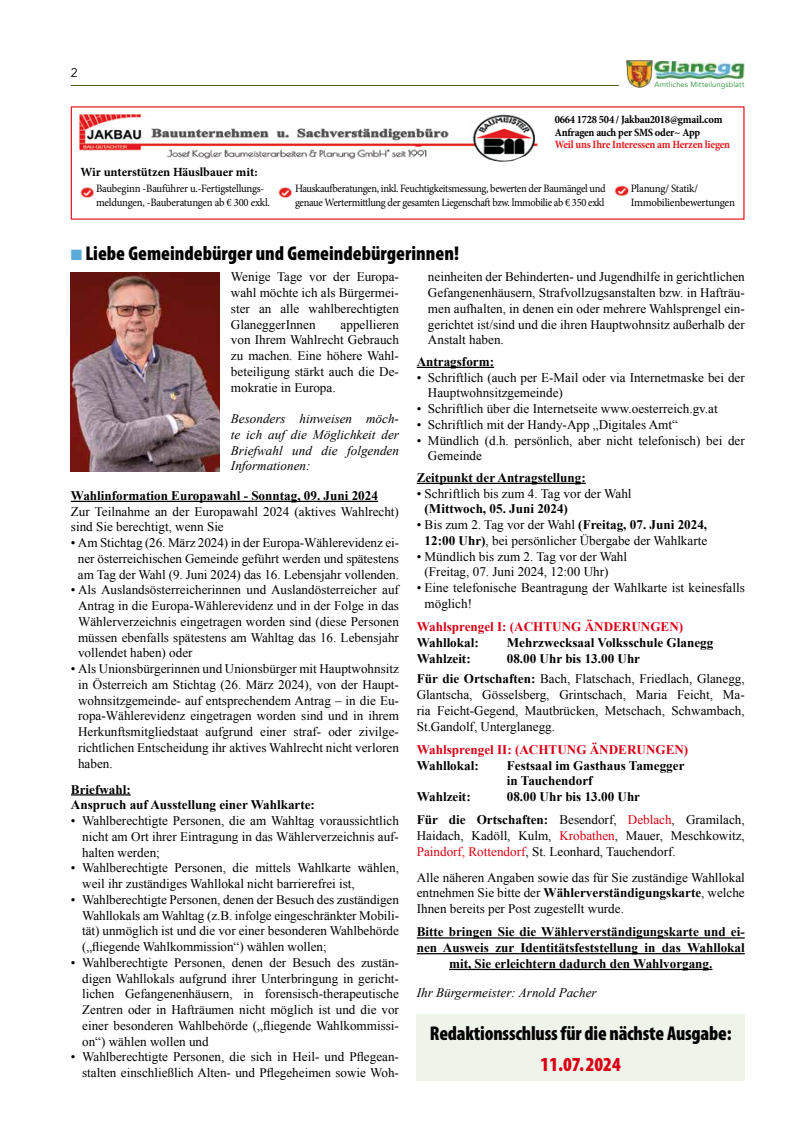
<style>
.page{position:relative;width:798px;height:1134px;background:#fff}
.page>*{position:absolute;margin:0;border:0;box-sizing:border-box;transform-origin:0 0}
.t1{font:900 condensed 20px "Myriad Pro";color:#000}
.t2{font:900 condensed 20px "Myriad Pro";color:#da0015}
.t3{font:13.12px/15.8px "Times New Roman";color:#000;text-align:justify}
.t4{font:700 13.12px/15.8px "Times New Roman";color:#000}
.t5{font:italic 13.12px/15.8px "Times New Roman";color:#000;text-align:justify}
.t6{font:700 13.12px "Times New Roman";color:#da0015}
.t7{font:700 12.5px "Minion Pro";letter-spacing:-.005em;color:#000}
.t8{font:12.5px "Avenir";color:#000}
.t9{font:11.25px/13.5px "Minion Pro";letter-spacing:-.03em;color:#000;scale:.93 1}
.t10{font:11.25px/13.5px "Minion Pro";letter-spacing:-.03em;color:#000;scale:.95 1}
.t11{font:700 condensed 11.25px/12.5px "Minion Pro";letter-spacing:-.02em;color:#000}
.t12{font:11.25px/13.5px "Minion Pro";letter-spacing:-.03em;color:#000}
.t13{font:700 condensed 11.25px "Minion Pro";letter-spacing:-.025em;color:#e41e20}
.t14{font:7.5px "Avenir";letter-spacing:.01em;color:#299333}
.s1{color:#5babda}
.s2{font-weight:700}
.s3{font-weight:400}
.s4{font-weight:400;color:#da0015}
.s5{color:#da0015}
</style>
<div class="page">
<hr style="left:71px;top:85px;width:547px;height:1px;background:#485e23">
<img style="left:626px;top:61px;width:26px;height:26px">
<img style="left:654px;top:61px;width:90px;height:18px">
<hr style="left:71px;top:501px;width:307px;height:1px;background:#000">
<hr style="left:71px;top:794px;width:60px;height:1px;background:#000">
<img style="left:71px;top:272px;width:149px;height:200px">
<div style="left:416px;top:1015px;width:328px;height:66px;background:#eff4eb"></div>
<hr style="left:416px;top:367px;width:78px;height:1px;background:#000">
<hr style="left:416px;top:483px;width:169px;height:1px;background:#000">
<hr style="left:416px;top:937px;width:328px;height:1px;background:#000">
<hr style="left:416px;top:953px;width:328px;height:1px;background:#000">
<hr style="left:449px;top:969px;width:263px;height:1px;background:#000">
<img style="left:79px;top:114px;width:459px;height:48px">
<img style="left:80px;top:187px;width:14px;height:11px">
<img style="left:614px;top:185px;width:14px;height:12px">
<img style="left:278px;top:187px;width:14px;height:11px">
<p class="t8" style="left:71px;top:65px;width:8px">2</p>
<p class="t14" style="left:654px;top:80px;width:91px">Amtliches Mitteilungsblatt</p>
<p class="t11" style="left:554px;top:113px;width:169px">0664 1728 504 / Jakbau2018@gmail.com<br>Anfragen auch per SMS oder~ App</p>
<p class="t13" style="left:554px;top:137px;width:177px">Weil uns Ihre Interessen am Herzen liegen</p>
<p class="t7" style="left:80px;top:163px;width:178px">Wir unterstützen Häuslbauer mit:</p>
<p class="t10" style="left:96px;top:182px;width:184px">Baubeginn -Bauführer u.-Fertigstellungs&shy;meldungen, -Bauberatungen ab € 300 exkl.</p>
<p class="t12" style="left:630px;top:182px;width:106px">Planung/ Statik/<br>Immobilienbewertungen</p>
<p class="t9" style="left:295px;top:182px;width:335px">Hauskaufberatungen, inkl. Feuchtigkeitsmessung, bewerten der Baumängel und genaue Wertermittlung der gesamten Liegenschaft bzw. lmmobilie ab € 350 exkl</p>
<h1 class="t1" style="left:71px;top:240px;width:389px"><span class="s1">■</span> Liebe Gemeindebürger und Gemeindebürgerinnen!</h1>
<p class="t3" style="left:231px;top:269px;width:169px">Wenige Tage vor der Europa&shy;wahl möchte ich als Bürgermei&shy;ster an alle wahlberechtigten GlaneggerInnen</p>
<p class="t3" style="left:231px;top:316px;width:169px;text-indent:110px">appellieren von Ihrem Wahlrecht Gebrauch zu machen. Eine höhere Wahl&shy;beteiligung stärkt auch die De&shy;mokratie in Europa.</p>
<p class="t5" style="left:231px;top:411px;width:169px">Besonders hinweisen möch&shy;te ich auf die Möglichkeit der Briefwahl und die folgenden Informationen:</p>
<p class="t4" style="left:71px;top:487px;width:308px">Wahlinformation Europawahl - Sonntag, 09. Juni 2024</p>
<p class="t3" style="left:71px;top:503px;width:329px">Zur Teilnahme an der Europawahl 2024 (aktives Wahlrecht) sind Sie berechtigt, wenn Sie</p>
<p class="t3" style="left:71px;top:535px;width:329px;text-align:center">• Am Stichtag (26. März 2024) in der Europa-Wählerevidenz ei&shy;ner österreichischen Gemeinde geführt werden und spätestens am Tag der Wahl (9. Juni 2024) das 16. Lebensjahr vollenden.</p>
<p class="t3" style="left:78px;top:582px;width:322px;text-indent:-7px">• Als Auslandsösterreicherinnen und Auslandösterreicher auf Antrag in die Europa-Wählerevidenz und in der Folge in das Wählerverzeichnis eingetragen worden sind (diese Personen müssen ebenfalls spätestens am Wahltag das 16. Lebensjahr vollendet haben) oder</p>
<p class="t3" style="left:78px;top:661px;width:322px;text-indent:-7px">• Als Unionsbürgerinnen und Unionsbürger mit Hauptwohnsitz in Österreich am Stichtag (26. März 2024), von der Haupt&shy;wohnsitzgemeinde- auf entsprechendem Antrag – in die Eu&shy;ropa-Wählerevidenz eingetragen worden sind und in ihrem Herkunftsmitgliedstaat aufgrund einer straf- oder zivilge&shy;richtlichen Entscheidung ihr aktives Wahlrecht nicht verloren haben.</p>
<p class="t4" style="left:71px;top:781px;width:245px">Briefwahl:<br>Anspruch auf Ausstellung einer Wahlkarte:</p>
<p class="t3" style="left:82px;top:812px;width:318px;text-indent:-11px">• Wahlberechtigte Personen, die am Wahltag voraussichtlich nicht am Ort ihrer Eintragung in das Wählerverzeichnis auf&shy;halten werden;</p>
<p class="t3" style="left:82px;top:860px;width:318px;text-indent:-11px">• Wahlberechtigte Personen, die mittels Wahlkarte wählen, weil ihr zuständiges Wahllokal nicht barrierefrei ist,</p>
<p class="t3" style="left:82px;top:891px;width:318px;text-indent:-11px">• Wahlberechtigte Personen, denen der Besuch des zuständigen Wahllokals am Wahltag (z.B. infolge eingeschränkter Mobili&shy;tät) unmöglich ist und die vor einer besonderen Wahlbehörde („fliegende Wahlkommission“) wählen wollen;</p>
<p class="t3" style="left:82px;top:954px;width:318px;text-indent:-11px">• Wahlberechtigte Personen, denen der Besuch des zustän&shy;digen Wahllokals aufgrund ihrer Unterbringung in gericht&shy;lichen Gefangenenhäusern, in forensisch-therapeutische Zentren oder in Hafträumen nicht möglich ist und die vor einer besonderen Wahlbehörde („fliegende Wahlkommissi&shy;on“) wählen wollen und</p>
<p class="t3" style="left:71px;top:1049px;width:329px;text-align:right">• Wahlberechtigte Personen, die sich in Heil- und Pflegean&shy;stalten einschließlich Alten- und Pflegeheimen sowie Woh-</p>
<p class="t3" style="left:428px;top:269px;width:318px">neinheiten der Behinderten- und Jugendhilfe in gerichtlichen Gefangenenhäusern, Strafvollzugsanstalten bzw. in Hafträu&shy;men aufhalten, in denen ein oder mehrere Wahlsprengel ein&shy;gerichtet ist/sind und die ihren Hauptwohnsitz außerhalb der Anstalt haben.</p>
<p class="t4" style="left:416px;top:353px;width:79px">Antragsform:</p>
<p class="t3" style="left:428px;top:369px;width:318px;text-indent:-11px">• Schriftlich (auch per E-Mail oder via Internetmaske bei der<br>Hauptwohnsitzgemeinde)</p>
<p class="t3" style="left:416px;top:401px;width:302px">• Schriftlich über die Internetseite www.oesterreich.gv.at</p>
<p class="t3" style="left:416px;top:416px;width:262px">• Schriftlich mit der Handy-App „Digitales Amt“</p>
<p class="t3" style="left:428px;top:432px;width:318px;text-indent:-11px">• Mündlich (d.h. persönlich, aber nicht telefonisch) bei der<br>Gemeinde</p>
<p class="t4" style="left:416px;top:469px;width:170px">Zeitpunkt der Antragstellung:</p>
<p class="t3" style="left:416px;top:485px;width:216px">• Schriftlich bis zum 4. Tag vor der Wahl</p>
<p class="t4" style="left:424px;top:501px;width:145px">(Mittwoch, 05. Juni 2024)</p>
<p class="t3" style="left:416px;top:517px;width:292px;text-align:center">• Bis zum 2. Tag vor der Wahl <span class="s2">(Freitag, 07. Juni 2024,<br>12:00 Uhr)</span>, bei persönlicher Übergabe der Wahlkarte</p>
<p class="t3" style="left:424px;top:548px;width:204px;text-indent:-8px">• Mündlich bis zum 2. Tag vor der Wahl (Freitag, 07. Juni 2024, 12:00 Uhr)</p>
<p class="t3" style="left:424px;top:580px;width:321px;text-indent:-8px">• Eine telefonische Beantragung der Wahlkarte ist keinesfalls möglich!</p>
<p class="t6" style="left:416px;top:618px;width:268px">Wahlsprengel I: (ACHTUNG ÄNDERUNGEN)</p>
<p class="t4" style="left:416px;top:634px;width:63px">Wahllokal:</p>
<p class="t4" style="left:506px;top:634px;width:208px">Mehrzwecksaal Volksschule Glanegg</p>
<p class="t4" style="left:416px;top:650px;width:55px">Wahlzeit:</p>
<p class="t4" style="left:416px;top:648px;width:329px;line-height:20.8px;text-indent:90px">08.00 Uhr bis 13.00 Uhr<br>Für die Ortschaften: <span class="s3">Bach, Flatschach, Friedlach, Glanegg,</span></p>
<p class="t3" style="left:416px;top:687px;width:329px">Glantscha, Gösselsberg, Grintschach, Maria Feicht, Ma&shy;ria Feicht-Gegend, Mautbrücken, Metschach, Schwambach, St.Gandolf, Unterglanegg.</p>
<p class="t6" style="left:416px;top:740px;width:273px">Wahlsprengel II: (ACHTUNG ÄNDERUNGEN)</p>
<p class="t4" style="left:416px;top:757px;width:63px">Wahllokal:</p>
<p class="t4" style="left:506px;top:757px;width:179px">Festsaal im Gasthaus Tamegger in Tauchendorf</p>
<p class="t4" style="left:416px;top:789px;width:55px">Wahlzeit:</p>
<p class="t4" style="left:416px;top:785px;width:329px;line-height:23.2px;text-indent:90px">08.00 Uhr bis 13.00 Uhr<br>Für die Ortschaften: <span class="s3">Besendorf,</span> <span class="s4">Deblach</span><span class="s3">, Gramilach,</span></p>
<p class="t3" style="left:416px;top:828px;width:329px">Haidach, Kadöll, Kulm, <span class="s5">Krobathen</span>, Mauer, Meschkowitz,<br><span class="s5">Paindorf, Rottendorf</span>, St. Leonhard, Tauchendorf.</p>
<p class="t3" style="left:416px;top:869px;width:329px">Alle näheren Angaben sowie das für Sie zuständige Wahllokal entnehmen Sie bitte der <span class="s2">Wählerverständigungskarte</span>, welche Ihnen bereits per Post zugestellt wurde.</p>
<p class="t4" style="left:416px;top:924px;width:329px;text-align:center">Bitte bringen Sie die Wählerverständigungskarte und ei&shy;nen Ausweis zur Identitätsfeststellung in das Wahllokal mit, Sie erleichtern dadurch den Wahlvorgang.</p>
<p class="t5" style="left:416px;top:984px;width:181px">Ihr Bürgermeister: Arnold Pacher</p>
<h1 class="t1" style="left:430px;top:1020px;width:303px">Redaktionsschluss für die nächste Ausgabe:</h1>
<h1 class="t2" style="left:540px;top:1051px;width:82px">11.07. 2024</h1>
</div>
